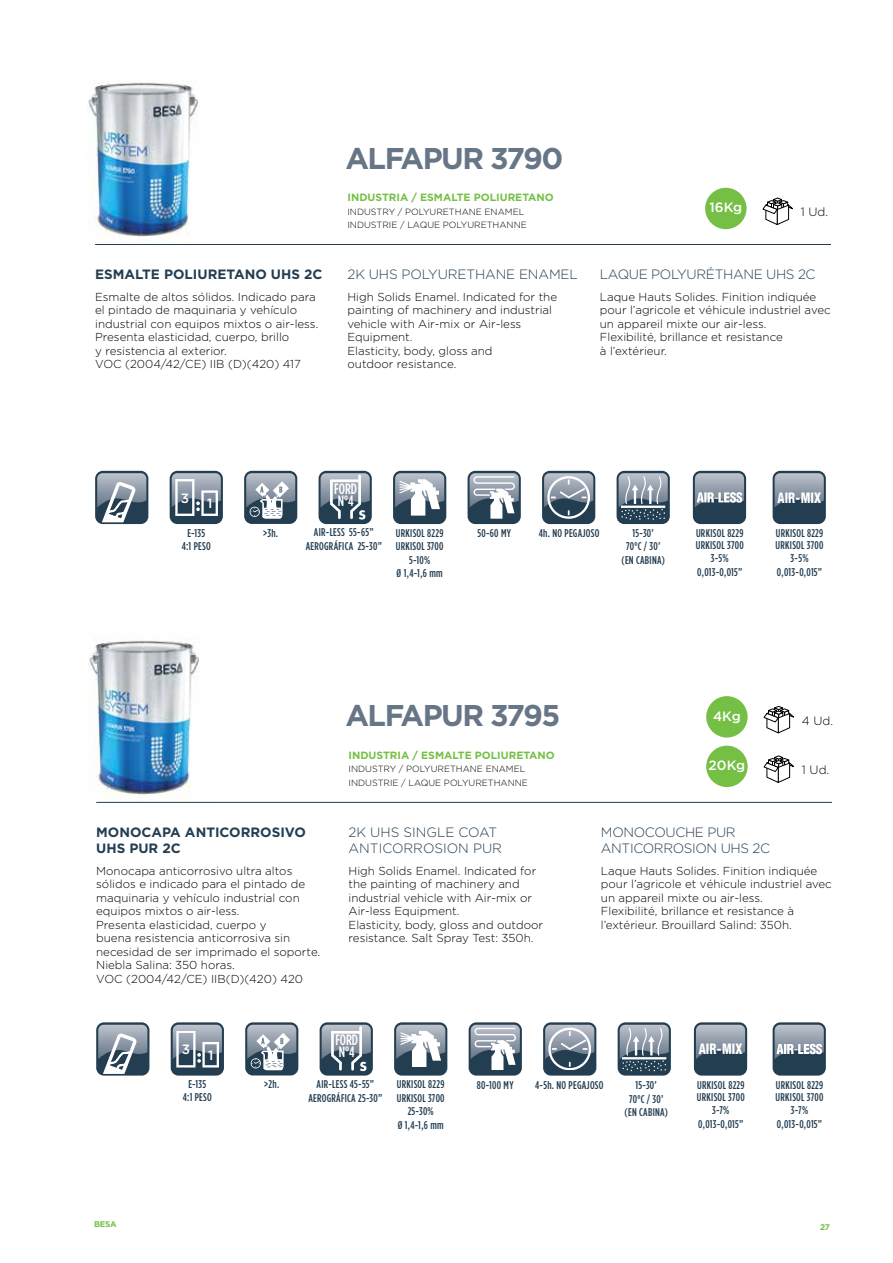
<style>
.page{position:relative;width:893px;height:1263px;background:#fff}
.page>*{position:absolute;margin:0;border:0;box-sizing:border-box;transform-origin:0 0}
.t1{font:700 30px "Gotham";letter-spacing:-.05em;color:#677687}
.t2{font:500 15px/12px "Gotham Condensed";letter-spacing:.205em;color:#fff}
.t3{font:800 condensed 14.7px "Helvetica Neue LT Std";color:#fff;scale:.85 1}
.t4{font:300 13.5px "Gotham";letter-spacing:-.025em;color:#233d51}
.t5{font:700 13.5px "Gotham";color:#233d51}
.t6{font:500 13.5px "Gotham";color:#fff}
.t7{font:300 12px "Gotham";color:#000}
.t8{font:300 11.55px/13.5px "Gotham";color:#000}
.t9{font:500 11.25px/13.5px "Gotham Condensed";letter-spacing:.025em;color:#233d51;text-align:center}
.t10{font:700 10.5px "Gotham";color:#75c044}
.t11{font:300 9px/13.5px "Gotham";color:#000}
.t12{font:700 8.25px "Gotham";letter-spacing:-.03em;color:#75c044}
</style>
<div class="page">
<img style="left:87px;top:82px;width:111px;height:162px">
<hr style="left:95px;top:244px;width:736px;height:1px;background:#233d51">
<div style="left:705px;top:188px;width:41px;height:41px;background:#75c044;border-radius:50%"></div>
<svg style="left:762px;top:197px;width:31px;height:28px"></svg>
<div style="left:393px;top:471px;width:53px;height:53px;background:#233d51;border-radius:8px"></div>
<svg style="left:395px;top:473px;width:49px;height:42px"></svg>
<div style="left:542px;top:471px;width:53px;height:53px;background:#233d51;border-radius:8px"></div>
<svg style="left:544px;top:473px;width:49px;height:46px"></svg>
<div style="left:467px;top:471px;width:54px;height:53px;background:#233d51;border-radius:8px"></div>
<svg style="left:469px;top:473px;width:50px;height:45px"></svg>
<div style="left:170px;top:471px;width:53px;height:53px;background:#233d51;border-radius:8px"></div>
<svg style="left:172px;top:473px;width:49px;height:43px"></svg>
<div style="left:244px;top:471px;width:53px;height:53px;background:#233d51;border-radius:8px"></div>
<svg style="left:246px;top:473px;width:49px;height:46px"></svg>
<div style="left:318px;top:471px;width:54px;height:53px;background:#233d51;border-radius:8px"></div>
<svg style="left:320px;top:473px;width:50px;height:46px"></svg>
<svg style="left:95px;top:471px;width:53px;height:53px"></svg>
<svg style="left:97px;top:473px;width:49px;height:50px"></svg>
<div style="left:616px;top:471px;width:54px;height:53px;background:#233d51;border-radius:8px"></div>
<svg style="left:618px;top:473px;width:50px;height:43px"></svg>
<img style="left:88px;top:639px;width:126px;height:163px">
<hr style="left:96px;top:802px;width:736px;height:1px;background:#233d51">
<div style="left:706px;top:745px;width:41px;height:42px;background:#75c044;border-radius:50%"></div>
<div style="left:706px;top:696px;width:41px;height:41px;background:#75c044;border-radius:50%"></div>
<svg style="left:763px;top:755px;width:31px;height:28px"></svg>
<svg style="left:763px;top:706px;width:31px;height:27px"></svg>
<div style="left:693px;top:471px;width:53px;height:53px;background:#233d51;border-radius:8px"></div>
<svg style="left:695px;top:473px;width:49px;height:34px;background:#9aa4b0"></svg>
<div style="left:394px;top:1022px;width:53px;height:53px;background:#233d51;border-radius:8px"></div>
<svg style="left:396px;top:1024px;width:49px;height:43px"></svg>
<div style="left:543px;top:1022px;width:53px;height:53px;background:#233d51;border-radius:8px"></div>
<svg style="left:545px;top:1024px;width:49px;height:46px"></svg>
<div style="left:468px;top:1022px;width:54px;height:53px;background:#233d51;border-radius:8px"></div>
<svg style="left:470px;top:1024px;width:50px;height:46px"></svg>
<div style="left:171px;top:1022px;width:53px;height:53px;background:linear-gradient(to right,#233d51,#233d51);border-radius:8px"></div>
<svg style="left:173px;top:1024px;width:49px;height:43px;background:#8e9aa6"></svg>
<div style="left:245px;top:1022px;width:53px;height:53px;background:#233d51;border-radius:8px"></div>
<svg style="left:247px;top:1024px;width:49px;height:46px"></svg>
<div style="left:320px;top:1022px;width:53px;height:53px;background:#233d51;border-radius:8px"></div>
<svg style="left:322px;top:1024px;width:49px;height:47px"></svg>
<svg style="left:96px;top:1022px;width:53px;height:53px"></svg>
<svg style="left:98px;top:1024px;width:49px;height:50px"></svg>
<div style="left:617px;top:1022px;width:54px;height:53px;background:#233d51;border-radius:8px"></div>
<svg style="left:619px;top:1024px;width:50px;height:44px"></svg>
<div style="left:772px;top:1022px;width:54px;height:53px;background:#233d51;border-radius:8px"></div>
<svg style="left:774px;top:1024px;width:50px;height:35px;background:#949fac"></svg>
<div style="left:694px;top:1022px;width:53px;height:53px;background:#233d51;border-radius:8px"></div>
<svg style="left:696px;top:1024px;width:49px;height:35px"></svg>
<div style="left:772px;top:471px;width:54px;height:53px;background:#233d51;border-radius:8px"></div>
<svg style="left:774px;top:473px;width:50px;height:34px"></svg>
<p class="t5" style="left:95px;top:266px;width:20px">ESMALTE</p>
<p class="t5" style="left:164px;top:266px;width:20px">POLIURETANO</p>
<p class="t5" style="left:271px;top:266px;width:53px">UHS 2C</p>
<p class="t8" style="left:95px;top:290px;width:225px">Esmalte de altos sólidos. Indicado para el pintado de maquinaria y vehículo industrial con equipos mixtos o air-less.<br>Presenta elasticidad, cuerpo, brillo<br>y resistencia al exterior.<br>VOC (2004/42/CE) IIB (D)(420) 417</p>
<h1 class="t1" style="left:345px;top:140px;width:220px">ALFAPUR 3790</h1>
<p class="t10" style="left:347px;top:191px;width:208px">INDUSTRIA / ESMALTE POLIURETANO</p>
<p class="t11" style="left:347px;top:204px;width:181px">INDUSTRY / POLYURETHANE ENAMEL<br>INDUSTRIE / LAQUE POLYURETHANNE</p>
<p class="t4" style="left:347px;top:267px;width:74px">2K UHS Polyurethane</p>
<p class="t4" style="left:519px;top:267px;width:20px">Enamel</p>
<p class="t8" style="left:347px;top:290px;width:211px">High Solids Enamel. Indicated for the painting of machinery and industrial vehicle with Air-mix or Air-less<br>Equipment.<br>Elasticity, body, gloss and<br>outdoor resistance.</p>
<p class="t6" style="left:709px;top:200px;width:34px">16Kg</p>
<p class="t7" style="left:801px;top:205px;width:29px">1 Ud.</p>
<p class="t4" style="left:600px;top:267px;width:19px">Laque</p>
<p class="t4" style="left:651px;top:267px;width:19px">Polyuréthane</p>
<p class="t4" style="left:766px;top:267px;width:49px">UHS 2c</p>
<p class="t8" style="left:600px;top:290px;width:232px">Laque Hauts Solides. Finition indiquée pour l’agricole et véhicule industriel avec un appareil mixte our air-less.<br>Flexibilité, brillance et resistance<br>à l’extérieur.</p>
<p class="t6" style="left:181px;top:490px;width:10px">3</p>
<p class="t6" style="left:207px;top:495px;width:7px">1</p>
<p class="t2" style="left:334px;top:482px;width:24px">FORD<br>N°4</p>
<p class="t3" style="left:777px;top:488px;width:53px">AIR-MIX</p>
<p class="t9" style="left:263px;top:525px;width:16px">&gt;3H.</p>
<p class="t9" style="left:306px;top:525px;width:78px">AIR-LESS 55-65”<br>AEROGRÁFICA 25-30”</p>
<p class="t9" style="left:396px;top:526px;width:49px">URKISOL 8229<br>URKISOL 3700<br>5-10%<br>Ø 1,4-1,6 MM</p>
<p class="t9" style="left:187px;top:526px;width:19px">E-135</p>
<p class="t9" style="left:477px;top:526px;width:35px">50-60 MY</p>
<p class="t9" style="left:539px;top:526px;width:53px">4H. NO PEGAJOSO</p>
<p class="t9" style="left:182px;top:539px;width:26px">4:1 PESO</p>
<p class="t9" style="left:621px;top:526px;width:45px">15-30’<br>70°C / 30’ (EN CABI NA)</p>
<p class="t9" style="left:696px;top:526px;width:49px;line-height:12px;text-align:left">URKISOL 8229<br>URKISOL 3700</p>
<p class="t9" style="left:697px;top:551px;width:47px">3-5%<br>0,013-0,015”</p>
<p class="t9" style="left:775px;top:526px;width:49px;line-height:12px;text-align:left">URKISOL 8229<br>URKISOL 3700</p>
<p class="t9" style="left:777px;top:551px;width:47px">3-5%<br>0,013-0,015”</p>
<h1 class="t1" style="left:345px;top:698px;width:216px">ALFAPUR 3795</h1>
<p class="t10" style="left:348px;top:749px;width:208px">INDUSTRIA / ESMALTE POLIURETANO</p>
<p class="t11" style="left:348px;top:762px;width:181px">INDUSTRY / POLYURETHANE ENAMEL<br>INDUSTRIE / LAQUE POLYURETHANNE</p>
<p class="t6" style="left:713px;top:708px;width:29px">4Kg</p>
<p class="t6" style="left:708px;top:757px;width:38px">20Kg</p>
<p class="t7" style="left:802px;top:713px;width:33px">4 Ud.</p>
<p class="t7" style="left:802px;top:763px;width:29px">1 Ud.</p>
<p class="t5" style="left:96px;top:824px;width:23px">MONOCAPA</p>
<p class="t5" style="left:185px;top:824px;width:21px">ANTICORROSIVO</p>
<p class="t5" style="left:96px;top:840px;width:86px">UHS PUR 2C</p>
<p class="t8" style="left:96px;top:864px;width:226px">Monocapa anticorrosivo ultra altos sólidos e indicado para el pintado de maquinaria y vehículo industrial con equipos mixtos o air-less.<br>Presenta elasticidad, cuerpo y<br>buena resistencia anticorrosiva sin necesidad de ser imprimado el soporte.<br>Niebla Salina: 350 horas.<br>VOC (2004/42/CE) IIB(D)(420) 420</p>
<p class="t4" style="left:348px;top:824px;width:73px">2K UHS Single</p>
<p class="t4" style="left:458px;top:824px;width:11px">coat</p>
<p class="t4" style="left:348px;top:840px;width:11px">anticorrosion</p>
<p class="t4" style="left:473px;top:840px;width:31px">PUR</p>
<p class="t8" style="left:348px;top:864px;width:196px">High Solids Enamel. Indicated for the painting of machinery and industrial vehicle with Air-mix or<br>Air-less Equipment.<br>Elasticity, body, gloss and outdoor resistance. Salt Spray Test: 350h.</p>
<p class="t6" style="left:182px;top:1041px;width:10px">3</p>
<p class="t6" style="left:208px;top:1047px;width:7px">1</p>
<p class="t2" style="left:335px;top:1033px;width:24px">FORD<br>N°4</p>
<p class="t4" style="left:601px;top:824px;width:23px">Monocouche</p>
<p class="t4" style="left:707px;top:824px;width:30px">PUR</p>
<p class="t4" style="left:601px;top:840px;width:20px">Anticorrosion</p>
<p class="t4" style="left:720px;top:840px;width:51px">UHS 2C</p>
<p class="t8" style="left:601px;top:864px;width:232px">Laque Hauts Solides. Finition indiquée pour l’agricole et véhicule industriel avec un appareil mixte ou air-less.<br>Flexibilité, brillance et resistance à l’extérieur. Brouillard Salind: 350h.</p>
<p class="t3" style="left:699px;top:1039px;width:53px">AIR-MIX</p>
<p class="t12" style="left:94px;top:1219px;width:24px">BESA</p>
<p class="t9" style="left:188px;top:1076px;width:19px">E-135</p>
<p class="t9" style="left:477px;top:1077px;width:38px">80-100 MY</p>
<p class="t9" style="left:535px;top:1077px;width:61px">4-5H. NO PEGAJOSO</p>
<p class="t9" style="left:183px;top:1090px;width:26px">4:1 PESO</p>
<p class="t9" style="left:397px;top:1077px;width:49px">URKISOL 8229<br>URKISOL 3700<br>25-30%<br>Ø 1,4-1,6 MM</p>
<p class="t9" style="left:264px;top:1077px;width:16px">&gt;2H.</p>
<p class="t9" style="left:308px;top:1077px;width:76px">AIR-LESS 45-55”<br>AEROGRÁFICA 25-30”</p>
<p class="t9" style="left:624px;top:1078px;width:45px">15-30’<br>70°C / 30’ (EN CABI NA)</p>
<p class="t9" style="left:775px;top:1078px;width:49px;line-height:12px;text-align:left">URKISOL 8229<br>URKISOL 3700</p>
<p class="t9" style="left:697px;top:1078px;width:49px;line-height:12px;text-align:left">URKISOL 8229<br>URKISOL 3700</p>
<p class="t9" style="left:698px;top:1103px;width:47px">3-7%<br>0,013-0,015”</p>
<p class="t9" style="left:777px;top:1103px;width:47px">3-7%<br>0,013-0,015”</p>
<p class="t12" style="left:820px;top:1222px;width:11px">27</p>
</div>
